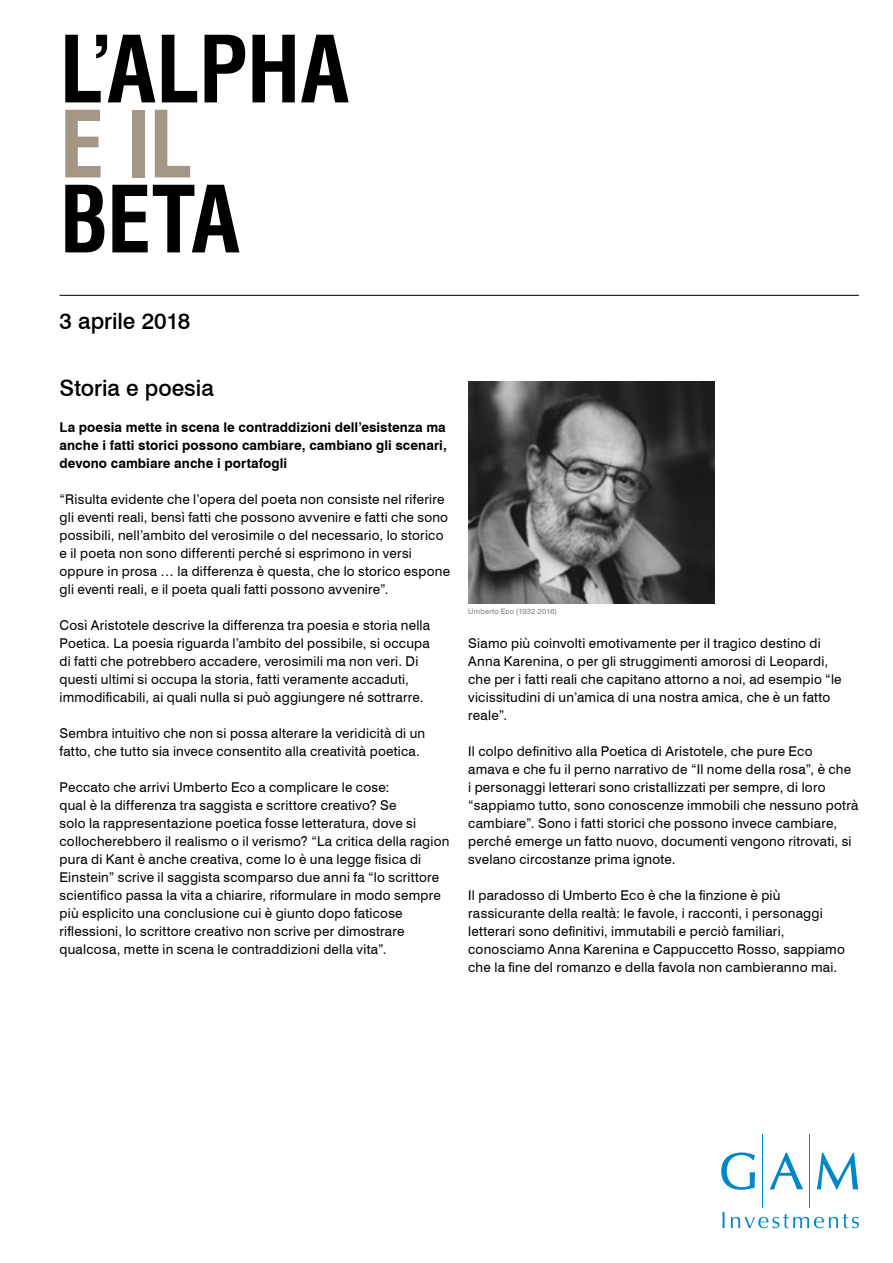
<style>
.page{position:relative;width:893px;height:1263px;background:#fff}
.page>*{position:absolute;margin:0;border:0;box-sizing:border-box;transform-origin:0 0}
._94pt___32mm{font:700 condensed 90px/75px "Swiss 721 BT";letter-spacing:-.015em;color:#000}
._15pt___6mm___8mm_pa{font:500 22.5px "Swiss 721 BT";color:#000}
.Footnotes_-_5pt___6{font:13.5px/18px "Swiss 721 BT";letter-spacing:.02em;color:#000}
._15pt___6mm___8mm_pa-2{font:700 13.5px/18px "Swiss 721 BT";letter-spacing:.005em;color:#000;text-align:justify}
.Footnotes_-_5pt___6-2{font:7.5px "Swiss 721 BT";letter-spacing:.025em;color:#807f7a}
.s1{color:#a59786}
</style>
<div class="page">
<hr style="left:60px;top:295px;width:799px;height:1px;background:#000">
<hr style="left:762px;top:1135px;width:1px;height:73px;background:#0087c7">
<hr style="left:809px;top:1135px;width:1px;height:73px;background:#0087c7">
<svg style="left:721px;top:1152px;width:34px;height:38px"></svg>
<svg style="left:770px;top:1153px;width:33px;height:36px"></svg>
<svg style="left:817px;top:1153px;width:41px;height:36px"></svg>
<svg style="left:722px;top:1212px;width:3px;height:16px"></svg>
<svg style="left:731px;top:1214px;width:128px;height:14px"></svg>
<img style="left:468px;top:381px;width:246px;height:222px">
<p class="_94pt___32mm" style="left:60px;top:32px;width:292px">L’ALPHA<br><span class="s1">E IL<br></span>BETA</p>
<p class="_15pt___6mm___8mm_pa" style="left:60px;top:307px;width:132px">3 aprile 2018</p>
<p class="_15pt___6mm___8mm_pa" style="left:60px;top:374px;width:156px">Storia e poesia</p>
<p class="_15pt___6mm___8mm_pa-2" style="left:60px;top:418px;width:389px">La poesia mette in scena le contraddizioni dell’esistenza ma anche i fatti storici possono cambiare, cambiano gli scenari, devono cambiare anche i portafogli</p>
<p class="Footnotes_-_5pt___6" style="left:60px;top:490px;width:392px">“Risulta evidente che l’opera del poeta non consiste nel riferire gli eventi reali, bensì fatti che possono avvenire e fatti che sono possibili, nell’ambito del verosimile o del necessario, lo storico e il poeta non sono differenti perché si esprimono in versi oppure in prosa … la differenza è questa, che lo storico espone gli eventi reali, e il poeta quali fatti possono avvenire”.</p>
<p class="Footnotes_-_5pt___6" style="left:60px;top:616px;width:372px">Così Aristotele descrive la differenza tra poesia e storia nella Poetica. La poesia riguarda l’ambito del possibile, si occupa di fatti che potrebbero accadere, verosimili ma non veri. Di questi ultimi si occupa la storia, fatti veramente accaduti, immodificabili, ai quali nulla si può aggiungere né sottrarre.</p>
<p class="Footnotes_-_5pt___6" style="left:60px;top:724px;width:367px">Sembra intuitivo che non si possa alterare la veridicità di un fatto, che tutto sia invece consentito alla creatività poetica.</p>
<p class="Footnotes_-_5pt___6" style="left:60px;top:778px;width:391px">Peccato che arrivi Umberto Eco a complicare le cose:<br>qual è la differenza tra saggista e scrittore creativo? Se<br>solo la rappresentazione poetica fosse letteratura, dove si collocherebbero il realismo o il verismo? “La critica della ragion pura di Kant è anche creativa, come lo è una legge fisica di Einstein” scrive il saggista scomparso due anni fa “lo scrittore scientifico passa la vita a chiarire, riformulare in modo sempre più esplicito una conclusione cui è giunto dopo faticose riflessioni, lo scrittore creativo non scrive per dimostrare qualcosa, mette in scena le contraddizioni della vita”.</p>
<p class="Footnotes_-_5pt___6-2" style="left:468px;top:607px;width:90px">Umberto Eco (1932-2016)</p>
<p class="Footnotes_-_5pt___6" style="left:468px;top:634px;width:375px">Siamo più coinvolti emotivamente per il tragico destino di Anna Karenina, o per gli struggimenti amorosi di Leopardi, che per i fatti reali che capitano attorno a noi, ad esempio “le vicissitudini di un’amica di una nostra amica, che è un fatto reale”.</p>
<p class="Footnotes_-_5pt___6" style="left:468px;top:742px;width:392px">Il colpo definitivo alla Poetica di Aristotele, che pure Eco<br>amava e che fu il perno narrativo de “Il nome della rosa”, è che<br>i personaggi letterari sono cristallizzati per sempre, di loro “sappiamo tutto, sono conoscenze immobili che nessuno potrà cambiare”. Sono i fatti storici che possono invece cambiare, perché emerge un fatto nuovo, documenti vengono ritrovati, si svelano circostanze prima ignote.</p>
<p class="Footnotes_-_5pt___6" style="left:468px;top:886px;width:378px">Il paradosso di Umberto Eco è che la finzione è più rassicurante della realtà: le favole, i racconti, i personaggi letterari sono definitivi, immutabili e perciò familiari, conosciamo Anna Karenina e Cappuccetto Rosso, sappiamo che la fine del romanzo e della favola non cambieranno mai.</p>
</div>
